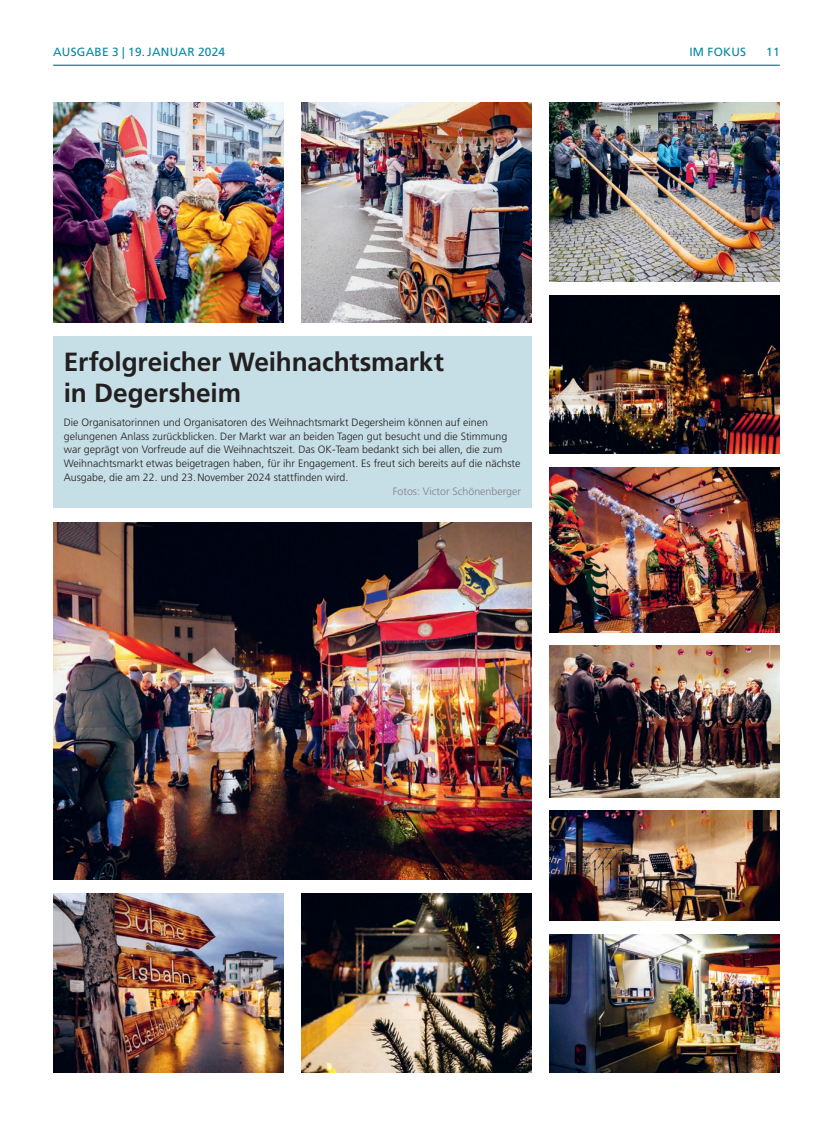
<style>
.page{position:relative;width:833px;height:1134px;background:#fff}
.page>*{position:absolute;margin:0;border:0;box-sizing:border-box;transform-origin:0 0}
.t1{font:700 26.25px/31.2px "Frutiger LT Std";letter-spacing:-.005em;color:#231f20}
.t2{font:11.88px "Frutiger LT Std";letter-spacing:.02em;color:#0289a0}
.t3{font:300 10.62px/13.8px "Frutiger LT Std";color:#231f20}
.t4{font:300 10.62px "Frutiger LT Std";color:#808285}
</style>
<div class="page">
<hr style="left:53px;top:65px;width:727px;height:1px;background:#0289a0">
<div style="left:53px;top:336px;width:478px;height:172px;background:#c6dee6"></div>
<img style="left:53px;top:103px;width:230px;height:220px">
<img style="left:549px;top:103px;width:231px;height:178px">
<img style="left:301px;top:103px;width:230px;height:220px">
<img style="left:549px;top:467px;width:231px;height:165px">
<img style="left:549px;top:934px;width:231px;height:138px">
<img style="left:53px;top:523px;width:478px;height:356px">
<img style="left:53px;top:893px;width:230px;height:179px">
<img style="left:549px;top:295px;width:231px;height:158px">
<img style="left:549px;top:646px;width:231px;height:151px">
<img style="left:549px;top:811px;width:231px;height:110px">
<img style="left:301px;top:893px;width:230px;height:179px">
<p class="t2" style="left:53px;top:45px;width:18px">AUSGABE</p>
<p class="t2" style="left:112px;top:45px;width:50px">3 | 19.JANUAR</p>
<p class="t2" style="left:198px;top:45px;width:29px">2024</p>
<p class="t2" style="left:689px;top:45px;width:58px">IM FOKUS</p>
<p class="t2" style="left:766px;top:45px;width:15px">11</p>
<h1 class="t1" style="left:64px;top:346px;width:381px">Erfolgreicher Weihnachtsmarkt in Degersheim</h1>
<p class="t3" style="left:64px;top:415px;width:458px">Die Organisatorinnen und Organisatoren des Weihnachtsmarkt Degersheim können auf einen gelungenen Anlass zurückblicken. Der Markt war an beiden Tagen gut besucht und die Stimmung war geprägt von Vorfreude auf die Weihnachtszeit. Das OK-Team bedankt sich bei allen, die zum Weihnachtsmarkt etwas beigetragen haben, für ihr Engagement. Es freut sich bereits auf die nächste Ausgabe, die am 22. und 23.November 2024 stattfinden wird.</p>
<p class="t4" style="left:393px;top:485px;width:130px">Fotos: Victor Schönenberger</p>
</div>
